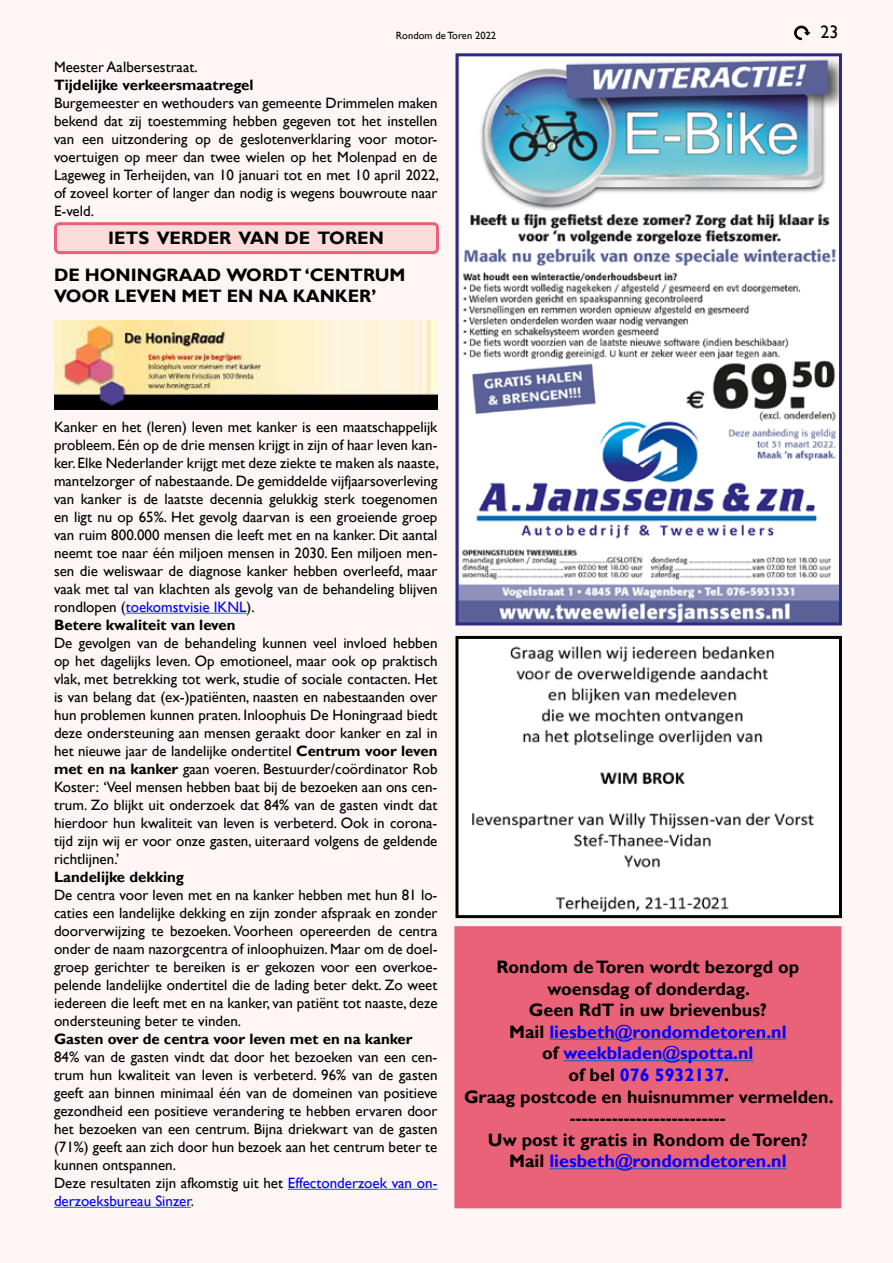
<style>
.page{position:relative;width:893px;height:1263px;background:#fef4f3}
.page>*{position:absolute;margin:0;border:0;box-sizing:border-box;transform-origin:0 0}
.t1{font:700 18px/21.6px "Gill Sans";color:#000}
.t2{font:18px "Gill Sans";color:#000}
.t3{font:15px/18px "Gill Sans";color:#000;text-align:justify}
.t4{font:700 15px "Gill Sans";color:#000}
.t5{font:10.5px "Gill Sans";color:#000}
.s1{color:#00f}
.s2{font-weight:700}
</style>
<div class="page">
<svg style="left:794px;top:26px;width:15px;height:14px"></svg>
<hr style="left:126px;top:613px;width:120px;height:1px;background:#0563c1">
<hr style="left:288px;top:1189px;width:149px;height:1px;background:#0563c1">
<hr style="left:54px;top:1207px;width:137px;height:1px;background:#0563c1">
<div style="left:55px;top:224px;width:382px;height:29px;background:#fadcdb;border-radius:4px"></div>
<div style="left:54px;top:222px;width:385px;height:32px;border:3px solid #ea6278;border-radius:4px"></div>
<img style="left:459px;top:57px;width:379px;height:564px">
<div style="left:455px;top:53px;width:387px;height:572px;border:3px solid #2f2a84"></div>
<img style="left:459px;top:640px;width:379px;height:274px">
<div style="left:455px;top:636px;width:387px;height:282px;border:3px solid #000"></div>
<div style="left:456px;top:928px;width:384px;height:279px;background:#ea6278"></div>
<hr style="left:549px;top:1039px;width:238px;height:1px;background:#0563c1">
<hr style="left:563px;top:1060px;width:190px;height:1px;background:#0563c1">
<hr style="left:549px;top:1168px;width:238px;height:1px;background:#0563c1">
<div style="left:454px;top:926px;width:387px;height:282px;border:3px solid #ea6278"></div>
<img style="left:54px;top:320px;width:384px;height:89px">
<p class="t5" style="left:396px;top:29px;width:102px">Rondom de Toren 2022</p>
<p class="t2" style="left:820px;top:22px;width:19px">23</p>
<p class="t3" style="left:54px;top:58px;width:145px">Meester Aalbersestraat.</p>
<p class="t4" style="left:54px;top:76px;width:201px">Tijdelijke verkeersmaatregel</p>
<p class="t3" style="left:54px;top:94px;width:386px">Burgemeester en wethouders van gemeente Drimmelen maken bekend dat zij toestemming hebben gegeven tot het instellen van een uitzondering op de geslotenverklaring voor motor&shy;voertuigen op meer dan twee wielen op het Molenpad en de Lageweg in Terheijden, van 10 januari tot en met 10 april 2022, of zoveel korter of langer dan nodig is wegens bouwroute naar E-veld.</p>
<p class="t1" style="left:108px;top:228px;width:277px">IETS VERDER VAN DE TOREN</p>
<p class="t1" style="left:54px;top:264px;width:353px">DE HONINGRAAD WORDT ‘CENTRUM<br>VOOR LEVEN MET EN NA KANKER’</p>
<p class="t3" style="left:54px;top:418px;width:386px;text-align:left">Kanker en het (leren) leven met kanker is een maatschappelijk probleem. Eén op de drie mensen krijgt in zijn of haar leven kan&shy;ker. Elke Nederlander krijgt met deze ziekte te maken als naaste, mantelzorger of nabestaande. De gemiddelde vijfjaarsoverleving van kanker is de laatste decennia gelukkig sterk toegenomen en ligt nu op 65%. Het gevolg daarvan is een groeiende groep van ruim 800.000 mensen die leeft met en na kanker. Dit aantal neemt toe naar één miljoen mensen in 2030. Een miljoen men&shy;sen die weliswaar de diagnose kanker hebben overleefd, maar vaak met tal van klachten als gevolg van de behandeling blijven rondlopen (<span class="s1">toekomstvisie IKNL</span>).<br><span class="s2">Betere kwaliteit van leven</span></p>
<p class="t3" style="left:54px;top:634px;width:385px">De gevolgen van de behandeling kunnen veel invloed hebben op het dagelijks leven. Op emotioneel, maar ook op praktisch vlak, met betrekking tot werk, studie of sociale contacten. Het is van belang dat (ex-)patiënten, naasten en nabestaanden over hun problemen kunnen praten. Inloophuis De Honingraad biedt deze ondersteuning aan mensen geraakt door kanker en zal in het nieuwe jaar de landelijke ondertitel <span class="s2">Centrum voor leven met en na kanker</span> gaan voeren. Bestuurder/coördinator Rob Koster: ‘Veel mensen hebben baat bij de bezoeken aan ons cen&shy;trum. Zo blijkt uit onderzoek dat 84% van de gasten vindt dat hierdoor hun kwaliteit van leven is verbeterd. Ook in corona&shy;tijd zijn wij er voor onze gasten, uiteraard volgens de geldende richtlijnen.’</p>
<p class="t4" style="left:54px;top:868px;width:131px">Landelijke dekking</p>
<p class="t3" style="left:54px;top:886px;width:385px">De centra voor leven met en na kanker hebben met hun 81 lo&shy;caties een landelijke dekking en zijn zonder afspraak en zonder doorverwijzing te bezoeken. Voorheen opereerden de centra onder de naam nazorgcentra of inloophuizen. Maar om de doel&shy;groep gerichter te bereiken is er gekozen voor een overkoe&shy;pelende landelijke ondertitel die de lading beter dekt. Zo weet iedereen die leeft met en na kanker, van patiënt tot naaste, deze ondersteuning beter te vinden.</p>
<p class="t4" style="left:54px;top:1030px;width:360px">Gasten over de centra voor leven met en na kanker</p>
<p class="t3" style="left:54px;top:1048px;width:385px;text-align:left">84% van de gasten vindt dat door het bezoeken van een cen&shy;trum hun kwaliteit van leven is verbeterd. 96% van de gasten geeft aan binnen minimaal één van de domeinen van positieve gezondheid een positieve verandering te hebben ervaren door het bezoeken van een centrum. Bijna driekwart van de gasten (71%) geeft aan zich door hun bezoek aan het centrum beter te kunnen ontspannen.<br>Deze resultaten zijn afkomstig uit het <span class="s1">Effectonderzoek van on&shy;derzoeksbureau Sinzer</span>.</p>
<p class="t1" style="left:464px;top:956px;width:371px;text-align:center">Rondom de Toren wordt bezorgd op woensdag of donderdag.<br>Geen RdT in uw brievenbus?<br>Mail <span class="s1">liesbeth@rondomdetoren.nl<br></span>of <span class="s1">weekbladen@spotta.nl<br></span>of bel <span class="s1">076 5932137</span>.<br>Graag postcode en huisnummer vermelden. --------------------------<br>Uw post it gratis in Rondom de Toren?<br>Mail <span class="s1">liesbeth@rondomdetoren.nl</span></p>
</div>
